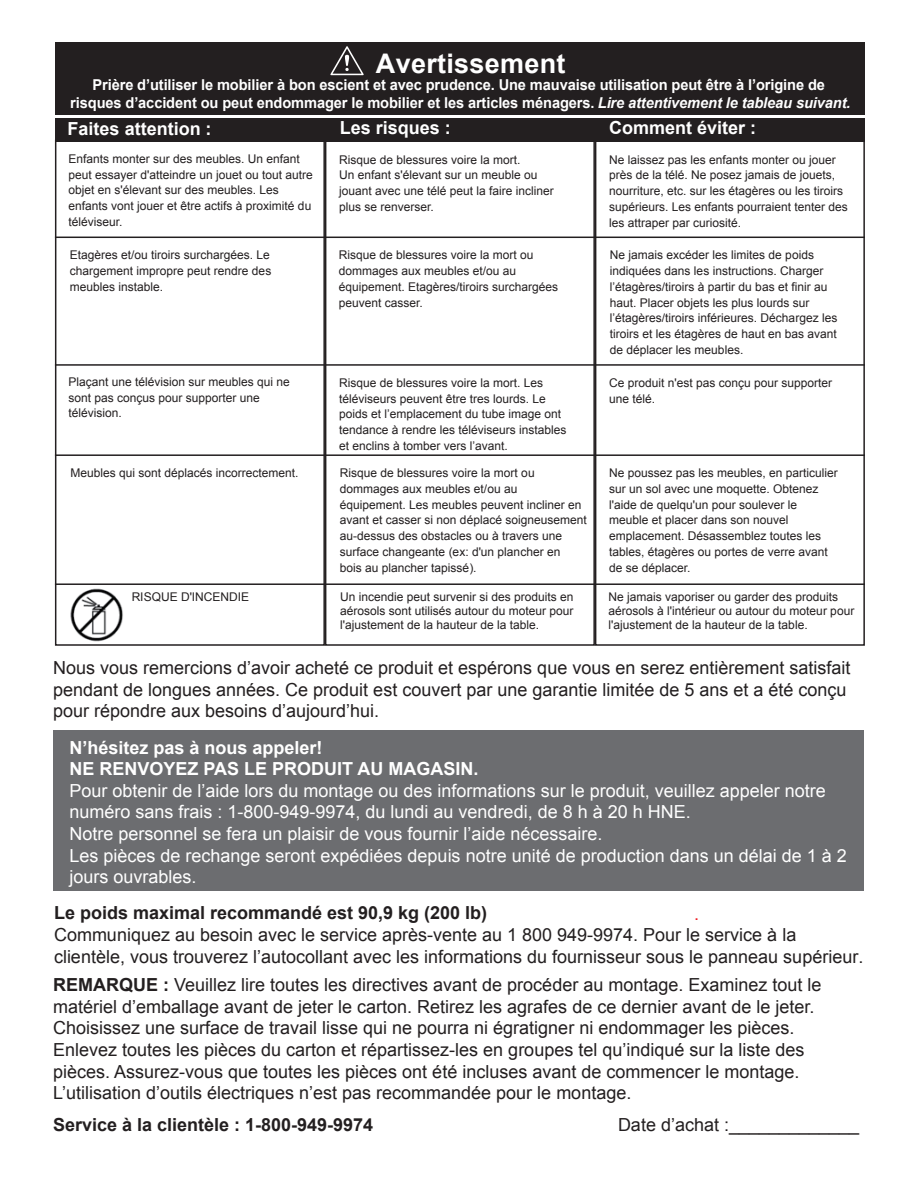
<style>
.page{position:relative;width:918px;height:1188px;background:#fff}
.page>*{position:absolute;margin:0;border:0;box-sizing:border-box;transform-origin:0 0}
.t1{font:700 27px "Arial";letter-spacing:.01em;color:#fff}
.t2{font:18px/21.6px "Arial";color:#231f20}
.t3{font:18px/21.6px "Arial";color:#fff}
.t4{font:700 18px/21.6px "Arial";color:#fff}
.t5{font:700 18px "Arial";color:#231f20}
.t6{font:18px "Arial";color:#ee1d23}
.t7{font:700 15px/18px "Arial";letter-spacing:-.01em;color:#fff;text-align:center}
.t8{font:12px/15.8px "Arial";color:#231f20}
.s1{font-style:italic}
.s2{font-weight:700}
</style>
<div class="page">
<img style="left:70px;top:588px;width:53px;height:54px">
<div style="left:55px;top:140px;width:270px;height:506px;border:2px solid #231f20"></div>
<div style="left:325px;top:140px;width:270px;height:506px;border:2px solid #231f20"></div>
<div style="left:595px;top:140px;width:270px;height:506px;border:2px solid #231f20"></div>
<hr style="left:55px;top:454px;width:810px;height:2px;background:#231f20">
<hr style="left:55px;top:583px;width:810px;height:2px;background:#231f20">
<div style="left:55px;top:42px;width:810px;height:73px;background:#231f20"></div>
<div style="left:55px;top:118px;width:810px;height:24px;background:#231f20"></div>
<hr style="left:55px;top:364px;width:810px;height:2px;background:#231f20">
<hr style="left:55px;top:237px;width:810px;height:1px;background:#231f20">
<svg style="left:330px;top:46px;width:34px;height:29px"></svg>
<div style="left:54px;top:730px;width:810px;height:161px;background:#6c6d70"></div>
<h1 class="t1" style="left:376px;top:45px;width:191px">Avertissement</h1>
<p class="t7" style="left:70px;top:77px;width:782px">Prière d’utiliser le mobilier à bon escient et avec prudence. Une mauvaise utilisation peut être à l’origine de risques d’accident ou peut endommager le mobilier et les articles ménagers. <span class="s1">Lire attentivement le tableau suivant.</span></p>
<h2 class="t4" style="left:68px;top:119px;width:146px">Faites attention :</h2>
<h2 class="t4" style="left:340px;top:118px;width:113px">Les risques :</h2>
<h2 class="t4" style="left:609px;top:118px;width:149px">Comment éviter :</h2>
<p class="t8" style="left:69px;top:151px;width:246px">Enfants monter sur des meubles. Un enfant peut essayer d'atteindre un jouet ou tout autre objet en s'élevant sur des meubles. Les enfants vont jouer et être actifs à proximité du téléviseur.</p>
<p class="t8" style="left:339px;top:152px;width:216px">Risque de blessures voire la mort.<br>Un enfant s'élevant sur un meuble ou jouant avec une télé peut la faire incliner plus se renverser.</p>
<p class="t8" style="left:609px;top:152px;width:240px">Ne laissez pas les enfants monter ou jouer près de la télé. Ne posez jamais de jouets, nourriture, etc. sur les étagères ou les tiroirs supérieurs. Les enfants pourraient tenter des les attraper par curiosité.</p>
<p class="t8" style="left:70px;top:247px;width:203px;text-align:justify">Etagères et/ou tiroirs surchargées. Le chargement impropre peut rendre des meubles instable.</p>
<p class="t8" style="left:339px;top:247px;width:221px">Risque de blessures voire la mort ou dommages aux meubles et/ou au équipement. Etagères/tiroirs surchargées peuvent casser.</p>
<p class="t8" style="left:610px;top:247px;width:229px">Ne jamais excéder les limites de poids indiquées dans les instructions. Charger l’étagères/tiroirs à partir du bas et finir au haut. Placer objets les plus lourds sur l’étagères/tiroirs inférieures. Déchargez les tiroirs et les étagères de haut en bas avant de déplacer les meubles.</p>
<p class="t8" style="left:69px;top:374px;width:223px">Plaçant une télévision sur meubles qui ne sont pas conçus pour supporter une télévision.</p>
<p class="t8" style="left:339px;top:375px;width:229px">Risque de blessures voire la mort. Les téléviseurs peuvent être tres lourds. Le poids et l’emplacement du tube image ont tendance à rendre les téléviseurs instables et enclins à tomber vers l’avant.</p>
<p class="t8" style="left:609px;top:375px;width:225px">Ce produit n'est pas conçu pour supporter une télé.</p>
<p class="t8" style="left:70px;top:465px;width:230px">Meubles qui sont déplacés incorrectement.</p>
<p class="t8" style="left:340px;top:465px;width:248px">Risque de blessures voire la mort ou dommages aux meubles et/ou au<br>équipement. Les meubles peuvent incliner en avant et casser si non déplacé soigneusement au-dessus des obstacles ou à travers une surface changeante (ex: d'un plancher en<br>bois au plancher tapissé).</p>
<p class="t8" style="left:609px;top:465px;width:230px">Ne poussez pas les meubles, en particulier sur un sol avec une moquette. Obtenez l'aide de quelqu'un pour soulever le meuble et placer dans son nouvel emplacement. Désassemblez toutes les tables, étagères ou portes de verre avant de se déplacer.</p>
<p class="t8" style="left:132px;top:589px;width:119px">RISQUE D'INCENDIE</p>
<p class="t8" style="left:340px;top:589px;width:235px;line-height:14.4px;text-align:justify">Un incendie peut survenir si des produits en aérosols sont utilisés autour du moteur pour l'ajustement de la hauteur de la table.</p>
<p class="t8" style="left:609px;top:589px;width:247px;line-height:14.4px">Ne jamais vaporiser ou garder des produits aérosols à l'intérieur ou autour du moteur pour l'ajustement de la hauteur de la table.</p>
<p class="t2" style="left:53px;top:657px;width:799px">Nous vous remercions d’avoir acheté ce produit et espérons que vous en serez entièrement satisfait pendant de longues années. Ce produit est couvert par une garantie limitée de 5 ans et a été conçu pour répondre aux besoins d’aujourd’hui.</p>
<h2 class="t4" style="left:69px;top:737px;width:411px">N’hésitez pas à nous appeler!<br>NE RENVOYEZ PAS LE PRODUIT AU MAGASIN.</h2>
<p class="t3" style="left:69px;top:780px;width:779px">Pour obtenir de l’aide lors du montage ou des informations sur le produit, veuillez appeler notre numéro sans frais : 1-800-949-9974, du lundi au vendredi, de 8 h à 20 h HNE.<br>Notre personnel se fera un plaisir de vous fournir l’aide nécessaire.<br>Les pièces de rechange seront expédiées depuis notre unité de production dans un délai de 1 à 2 jours ouvrables.</p>
<h2 class="t5" style="left:54px;top:901px;width:435px">Le poids maximal recommandé est 90,9 kg (200 lb)</h2>
<h2 class="t2" style="left:54px;top:924px;width:811px">Communiquez au besoin avec le service après-vente au 1 800 949-9974. Pour le service à la clientèle, vous trouverez l’autocollant avec les informations du fournisseur sous le panneau supérieur.</h2>
<h2 class="t6" style="left:694px;top:901px;width:7px">.</h2>
<p class="t2" style="left:53px;top:974px;width:770px"><span class="s2">REMARQUE :</span> Veuillez lire toutes les directives avant de procéder au montage. Examinez tout le matériel d’emballage avant de jeter le carton. Retirez les agrafes de ce dernier avant de le jeter.<br>Choisissez une surface de travail lisse qui ne pourra ni égratigner ni endommager les pièces.<br>Enlevez toutes les pièces du carton et répartissez-les en groupes tel qu’indiqué sur la liste des pièces. Assurez-vous que toutes les pièces ont été incluses avant de commencer le montage.<br>L’utilisation d’outils électriques n’est pas recommandée pour le montage.</p>
<h2 class="t5" style="left:53px;top:1113px;width:322px">Service à la clientèle : 1-800-949-9974</h2>
<h2 class="t2" style="left:618px;top:1114px;width:243px">Date d’achat :_____________</h2>
</div>
